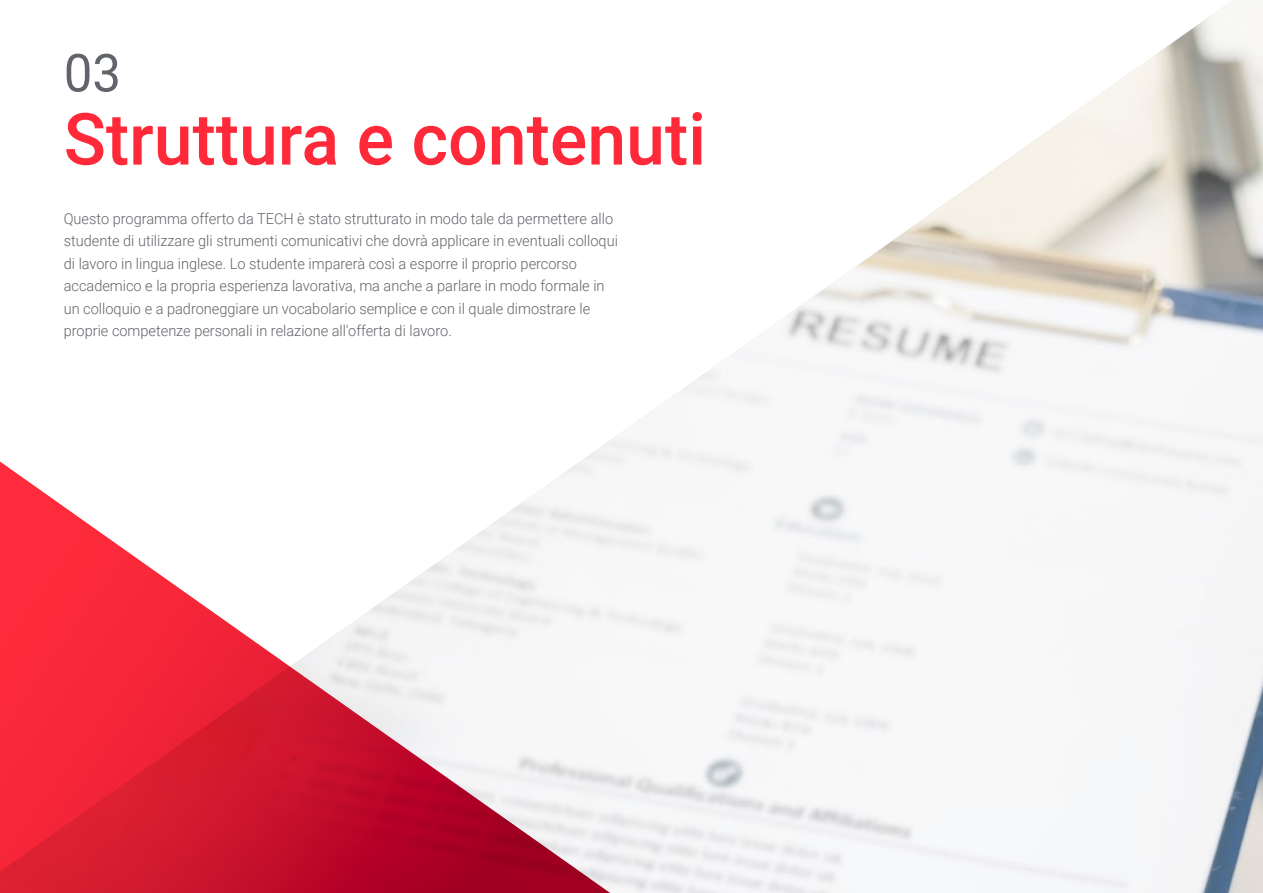
<style>
.page{position:relative;width:1263px;height:893px;background:#fff}
.page>*{position:absolute;margin:0;border:0;box-sizing:border-box;transform-origin:0 0}
.t1{font:500 72px "Roboto";color:#ff293a}
.t2{font:52.5px "Roboto";color:#61646a}
.t3{font:300 15px/22.5px "Roboto";color:#61646a}
</style>
<div class="page">
<img style="left:602px;top:0;width:661px;height:893px">
<svg style="left:0;top:446px;width:640px;height:447px"></svg>
<h2 class="t2" style="left:64px;top:36px;width:59px">03</h2>
<h1 class="t1" style="left:64px;top:89px;width:644px">Struttura e contenuti</h1>
<p class="t3" style="left:64px;top:207px;width:556px">Questo programma offerto da TECH è stato strutturato in modo tale da permettere allo studente di utilizzare gli strumenti comunicativi che dovrà applicare in eventuali colloqui di lavoro in lingua inglese. Lo studente imparerà così a esporre il proprio percorso accademico e la propria esperienza lavorativa, ma anche a parlare in modo formale in un colloquio e a padroneggiare un vocabolario semplice e con il quale dimostrare le proprie competenze personali in relazione all'offerta di lavoro.</p>
</div>
